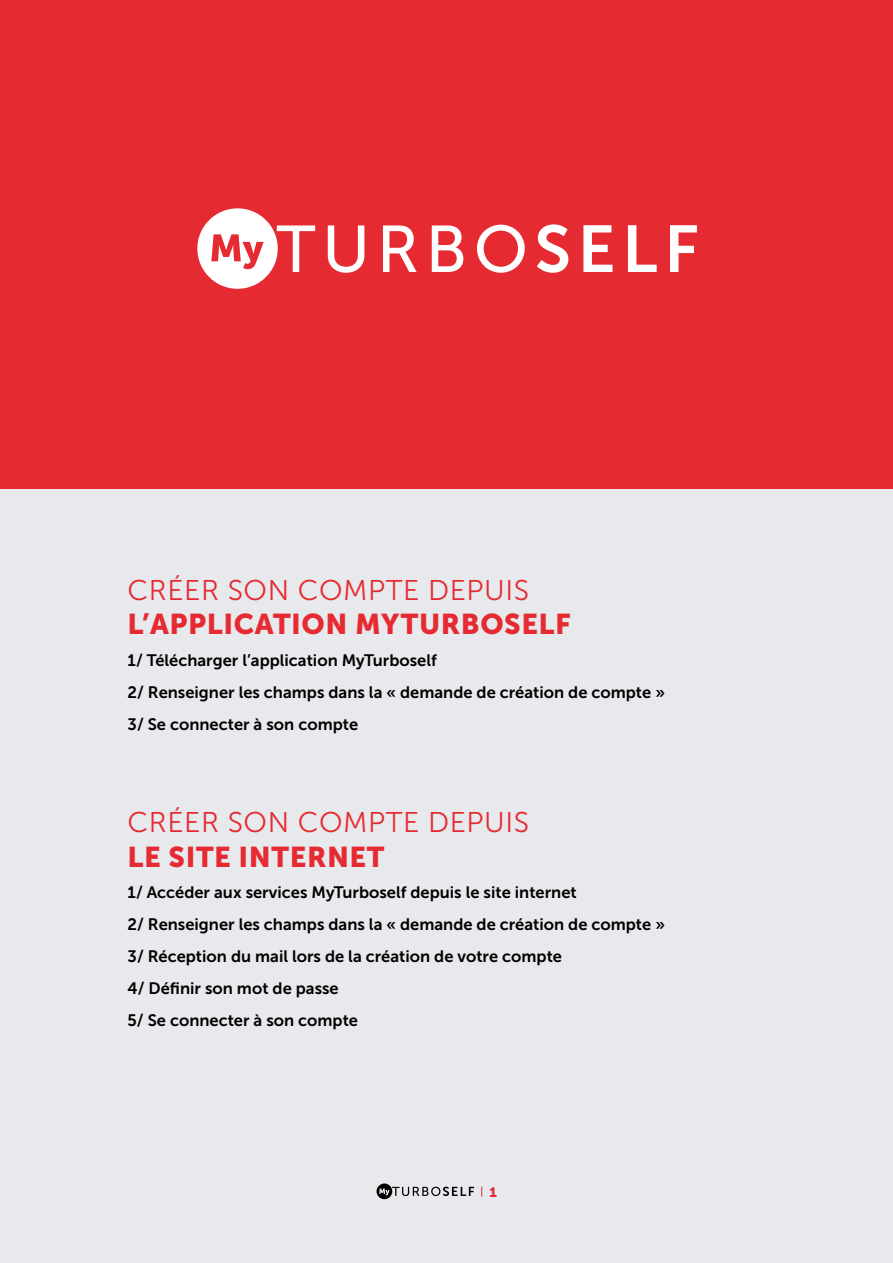
<style>
.page{position:relative;width:893px;height:1263px;background:#fff}
.page>*{position:absolute;margin:0;border:0;box-sizing:border-box;transform-origin:0 0}
.t1{font:28.5px "Museo Sans 300";letter-spacing:.02em;color:#e62a32}
.t2{font:28.5px "Museo Sans 900";letter-spacing:.02em;color:#e62a32}
.t3{font:16.5px/31.8px "Museo Sans 700";color:#000}
.t4{font:13.5px "Museo Sans 900";color:#e62a32}
</style>
<div class="page">
<div style="left:0;top:0;width:893px;height:489px;background:#e62a32"></div>
<div style="left:0;top:489px;width:893px;height:774px;background:#e8e9ec"></div>
<svg style="left:277px;top:225px;width:38px;height:47px"></svg>
<svg style="left:328px;top:225px;width:36px;height:48px"></svg>
<svg style="left:383px;top:225px;width:34px;height:47px"></svg>
<svg style="left:432px;top:225px;width:31px;height:47px"></svg>
<svg style="left:477px;top:225px;width:48px;height:48px"></svg>
<svg style="left:537px;top:224px;width:31px;height:49px"></svg>
<svg style="left:583px;top:225px;width:29px;height:47px"></svg>
<svg style="left:628px;top:225px;width:29px;height:47px"></svg>
<svg style="left:670px;top:225px;width:27px;height:47px"></svg>
<div style="left:197px;top:208px;width:81px;height:81px;background:#fff;border-radius:50%"></div>
<svg style="left:211px;top:234px;width:53px;height:35px"></svg>
<div style="left:377px;top:1183px;width:15px;height:16px;background:#000;border-radius:50%"></div>
<svg style="left:379px;top:1186px;width:95px;height:10px"></svg>
<h1 class="t1" style="left:128px;top:574px;width:403px">CRÉER SON COMPTE DEPUIS</h1>
<h1 class="t2" style="left:128px;top:608px;width:445px">L’APPLICATION MYTURBOSELF</h1>
<p class="t3" style="left:128px;top:644px;width:539px">1/ Télécharger l’application MyTurboself<br>2/ Renseigner les champs dans la « demande de création de compte »<br>3/ Se connecter à son compte</p>
<h1 class="t1" style="left:128px;top:807px;width:403px">CRÉER SON COMPTE DEPUIS</h1>
<h1 class="t2" style="left:128px;top:840px;width:258px">LE SITE INTERNET</h1>
<p class="t3" style="left:128px;top:877px;width:539px">1/ Accéder aux services MyTurboself depuis le site internet<br>2/ Renseigner les champs dans la « demande de création de compte » 3/ Réception du mail lors de la création de votre compte<br>4/ Définir son mot de passe<br>5/ Se connecter à son compte</p>
<p class="t4" style="left:489px;top:1184px;width:9px">1</p>
</div>
